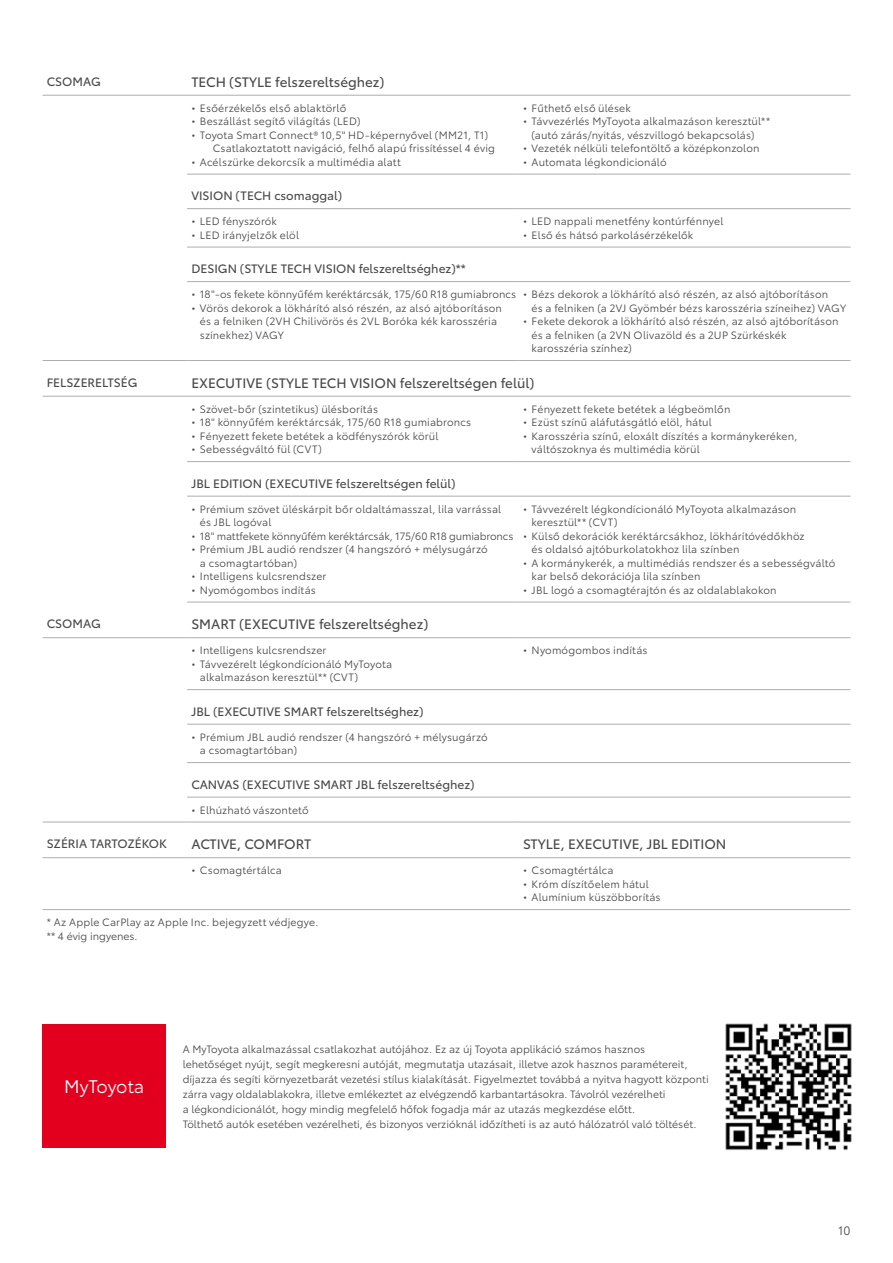
<style>
.page{position:relative;width:893px;height:1263px;background:#fff}
.page>*{position:absolute;margin:0;border:0;box-sizing:border-box;transform-origin:0 0}
.t1{font:18px "Toyota Type";color:#fff}
.t2{font:13.5px "Toyota Type";color:#494948}
.t3{font:12px "Toyota Type";color:#494948}
.t4{font:12px "Toyota Type";color:#494948}
.t5{font:10.5px/13.5px "Toyota Type";letter-spacing:.01em;color:#494948}
.t6{font:10.5px "Toyota Type";letter-spacing:-.015em;color:#494948}
</style>
<div class="page">
<hr style="left:187px;top:174px;width:332px;height:1px;background:#acadad">
<hr style="left:519px;top:174px;width:331px;height:1px;background:#acadad">
<hr style="left:187px;top:247px;width:332px;height:1px;background:#acadad">
<hr style="left:519px;top:247px;width:331px;height:1px;background:#acadad">
<hr style="left:43px;top:360px;width:144px;height:1px;background:#acadad">
<hr style="left:187px;top:360px;width:332px;height:1px;background:#acadad">
<hr style="left:519px;top:360px;width:331px;height:1px;background:#acadad">
<hr style="left:187px;top:461px;width:332px;height:1px;background:#acadad">
<hr style="left:519px;top:461px;width:331px;height:1px;background:#acadad">
<hr style="left:187px;top:602px;width:332px;height:1px;background:#acadad">
<hr style="left:519px;top:602px;width:331px;height:1px;background:#acadad">
<hr style="left:187px;top:689px;width:332px;height:1px;background:#acadad">
<hr style="left:519px;top:689px;width:331px;height:1px;background:#acadad">
<hr style="left:187px;top:762px;width:332px;height:1px;background:#acadad">
<hr style="left:519px;top:762px;width:331px;height:1px;background:#acadad">
<hr style="left:43px;top:822px;width:144px;height:1px;background:#acadad">
<hr style="left:187px;top:822px;width:332px;height:1px;background:#acadad">
<hr style="left:519px;top:822px;width:331px;height:1px;background:#acadad">
<hr style="left:43px;top:909px;width:144px;height:1px;background:#acadad">
<hr style="left:187px;top:909px;width:332px;height:1px;background:#acadad">
<hr style="left:519px;top:909px;width:331px;height:1px;background:#acadad">
<hr style="left:43px;top:857px;width:144px;height:1px;background:#acadad">
<hr style="left:187px;top:857px;width:332px;height:1px;background:#acadad">
<hr style="left:519px;top:857px;width:331px;height:1px;background:#acadad">
<hr style="left:187px;top:496px;width:332px;height:1px;background:#acadad">
<hr style="left:519px;top:496px;width:331px;height:1px;background:#acadad">
<hr style="left:187px;top:724px;width:332px;height:1px;background:#acadad">
<hr style="left:519px;top:724px;width:331px;height:1px;background:#acadad">
<hr style="left:187px;top:797px;width:332px;height:1px;background:#acadad">
<hr style="left:519px;top:797px;width:331px;height:1px;background:#acadad">
<hr style="left:43px;top:637px;width:144px;height:1px;background:#acadad">
<hr style="left:187px;top:637px;width:332px;height:1px;background:#acadad">
<hr style="left:519px;top:637px;width:331px;height:1px;background:#acadad">
<hr style="left:43px;top:396px;width:144px;height:1px;background:#acadad">
<hr style="left:187px;top:396px;width:332px;height:1px;background:#acadad">
<hr style="left:519px;top:396px;width:331px;height:1px;background:#acadad">
<hr style="left:187px;top:281px;width:332px;height:1px;background:#acadad">
<hr style="left:519px;top:281px;width:331px;height:1px;background:#acadad">
<hr style="left:187px;top:208px;width:332px;height:1px;background:#acadad">
<hr style="left:519px;top:208px;width:331px;height:1px;background:#acadad">
<hr style="left:43px;top:95px;width:144px;height:1px;background:#acadad">
<hr style="left:187px;top:95px;width:332px;height:1px;background:#acadad">
<hr style="left:519px;top:95px;width:331px;height:1px;background:#acadad">
<div style="left:43px;top:1024px;width:123px;height:124px;background:#e3001f"></div>
<img style="left:725px;top:1023px;width:127px;height:128px">
<p class="t3" style="left:47px;top:72px;width:55px">CSOMAG</p>
<p class="t2" style="left:191px;top:72px;width:195px">TECH (STYLE felszereltséghez)</p>
<p class="t5" style="left:191px;top:100px;width:156px">• Esőérzékelős első ablaktörlő</p>
<p class="t5" style="left:191px;top:114px;width:171px">• Beszállást segítő világítás (LED)</p>
<p class="t5" style="left:213px;top:127px;width:284px;text-indent:-21px">• Toyota Smart Connect® 10,5" HD-képernyővel (MM21, T1)<br>Csatlakoztatott navigáció, felhő alapú frissítéssel 4 évig</p>
<p class="t5" style="left:191px;top:154px;width:211px">• Acélszürke dekorcsík a multimédia alatt</p>
<p class="t5" style="left:523px;top:100px;width:109px">• Fűthető első ülések</p>
<p class="t5" style="left:532px;top:114px;width:240px;text-indent:-9px">• Távvezérlés MyToyota alkalmazáson keresztül** (autó zárás/nyitás, vészvillogó bekapcsolás)</p>
<p class="t5" style="left:523px;top:141px;width:238px">• Vezeték nélküli telefontöltő a középkonzolon</p>
<p class="t5" style="left:523px;top:154px;width:145px">• Automata légkondicionáló</p>
<p class="t3" style="left:191px;top:187px;width:152px">VISION (TECH csomaggal)</p>
<p class="t5" style="left:191px;top:214px;width:87px">• LED fényszórók</p>
<p class="t5" style="left:191px;top:227px;width:109px">• LED irányjelzők elöl</p>
<p class="t5" style="left:523px;top:214px;width:202px">• LED nappali menetfény kontúrfénnyel</p>
<p class="t5" style="left:523px;top:227px;width:172px">• Első és hátsó parkolásérzékelők</p>
<p class="t3" style="left:191px;top:260px;width:276px">DESIGN (STYLE TECH VISION felszereltséghez)**</p>
<p class="t5" style="left:191px;top:287px;width:326px">• 18"-os fekete könnyűfém keréktárcsák, 175/60 R18 gumiabroncs</p>
<p class="t5" style="left:200px;top:300px;width:304px;text-indent:-9px">• Vörös dekorok a lökhárító alsó részén, az alsó ajtóborításon és a felniken (2VH Chilivörös és 2VL Boróka kék karosszéria színekhez) VAGY</p>
<p class="t5" style="left:532px;top:287px;width:316px;text-indent:-9px">• Bézs dekorok a lökhárító alsó részén, az alsó ajtóborításon<br>és a felniken (a 2VJ Gyömbér bézs karosszéria színeihez) VAGY</p>
<p class="t5" style="left:532px;top:314px;width:308px;text-indent:-9px">• Fekete dekorok a lökhárító alsó részén, az alsó ajtóborításon és a felniken (a 2VN Olivazöld és a 2UP Szürkéskék karosszéria színhez)</p>
<p class="t3" style="left:47px;top:373px;width:92px">FELSZERELTSÉG</p>
<p class="t2" style="left:191px;top:373px;width:345px">EXECUTIVE (STYLE TECH VISION felszereltségen felül)</p>
<p class="t5" style="left:191px;top:401px;width:188px">• Szövet-bőr (szintetikus) ülésborítás</p>
<p class="t5" style="left:191px;top:415px;width:281px">• 18" könnyűfém keréktárcsák, 175/60 R18 gumiabroncs</p>
<p class="t5" style="left:191px;top:428px;width:249px">• Fényezett fekete betétek a ködfényszórók körül</p>
<p class="t5" style="left:191px;top:442px;width:132px">• Sebességváltó fül (CVT)</p>
<p class="t5" style="left:523px;top:401px;width:209px">• Fényezett fekete betétek a légbeömlőn</p>
<p class="t5" style="left:523px;top:415px;width:190px">• Ezüst színű aláfutásgátló elöl, hátul</p>
<p class="t5" style="left:532px;top:428px;width:267px;text-indent:-9px">• Karosszéria színű, eloxált díszítés a kormánykeréken, váltószoknya és multimédia körül</p>
<p class="t3" style="left:191px;top:474px;width:266px">JBL EDITION (EXECUTIVE felszereltségen felül)</p>
<p class="t5" style="left:200px;top:501px;width:303px;text-indent:-9px">• Prémium szövet üléskárpit bőr oldaltámasszal, lila varrással és JBL logóval</p>
<p class="t6" style="left:191px;top:528px;width:324px">• 18" mattfekete könnyűfém keréktárcsák, 175/60 R18 gumiabroncs</p>
<p class="t5" style="left:200px;top:542px;width:289px;text-indent:-9px">• Prémium JBL audió rendszer (4 hangszóró + mélysugárzó a csomagtartóban)</p>
<p class="t5" style="left:191px;top:569px;width:137px">• Intelligens kulcsrendszer</p>
<p class="t5" style="left:191px;top:582px;width:126px">• Nyomógombos indítás</p>
<p class="t3" style="left:47px;top:615px;width:55px">CSOMAG</p>
<p class="t2" style="left:191px;top:614px;width:238px">SMART (EXECUTIVE felszereltséghez)</p>
<p class="t5" style="left:191px;top:643px;width:137px">• Intelligens kulcsrendszer</p>
<p class="t5" style="left:200px;top:656px;width:194px;text-indent:-9px">• Távvezérelt légkondícionáló MyToyota alkalmazáson keresztül** (CVT)</p>
<p class="t3" style="left:191px;top:702px;width:234px">JBL (EXECUTIVE SMART felszereltséghez)</p>
<p class="t5" style="left:200px;top:729px;width:289px;text-indent:-9px">• Prémium JBL audió rendszer (4 hangszóró + mélysugárzó a csomagtartóban)</p>
<p class="t3" style="left:191px;top:775px;width:285px">CANVAS (EXECUTIVE SMART JBL felszereltséghez)</p>
<p class="t5" style="left:191px;top:802px;width:119px">• Elhúzható vászontető</p>
<p class="t5" style="left:532px;top:501px;width:266px;text-indent:-9px">• Távvezérelt légkondícionáló MyToyota alkalmazáson keresztül** (CVT)</p>
<p class="t5" style="left:532px;top:528px;width:275px;text-indent:-9px">• Külső dekorációk keréktárcsákhoz, lökhárítóvédőkhöz és oldalsó ajtóburkolatokhoz lila színben</p>
<p class="t5" style="left:532px;top:555px;width:305px;text-indent:-9px">• A kormánykerék, a multimédiás rendszer és a sebességváltó kar belső dekorációja lila színben</p>
<p class="t5" style="left:523px;top:582px;width:255px">• JBL logó a csomagtérajtón és az oldalablakokon</p>
<p class="t5" style="left:523px;top:643px;width:126px">• Nyomógombos indítás</p>
<p class="t3" style="left:47px;top:835px;width:122px">SZÉRIA TARTOZÉKOK</p>
<p class="t2" style="left:191px;top:834px;width:121px">ACTIVE, COMFORT</p>
<p class="t2" style="left:523px;top:834px;width:205px">STYLE, EXECUTIVE, JBL EDITION</p>
<p class="t5" style="left:191px;top:863px;width:92px">• Csomagtértálca</p>
<p class="t5" style="left:523px;top:863px;width:92px">• Csomagtértálca</p>
<p class="t5" style="left:523px;top:876px;width:127px">• Króm díszítőelem hátul</p>
<p class="t5" style="left:523px;top:890px;width:139px">• Alumínium küszöbborítás</p>
<p class="t5" style="left:47px;top:915px;width:273px">* Az Apple CarPlay az Apple Inc. bejegyzett védjegye. ** 4 évig ingyenes.</p>
<h1 class="t1" style="left:64px;top:1073px;width:82px">MyToyota</h1>
<p class="t5" style="left:183px;top:1040px;width:527px;line-height:15px">A MyToyota alkalmazással csatlakozhat autójához. Ez az új Toyota applikáció számos hasznos<br>lehetőséget nyújt, segít megkeresni autóját, megmutatja utazásait, illetve azok hasznos paramétereit, díjazza és segíti környezetbarát vezetési stílus kialakítását. Figyelmeztet továbbá a nyitva hagyott központi zárra vagy oldalablakokra, illetve emlékeztet az elvégzendő karbantartásokra. Távolról vezérelheti<br>a légkondicionálót, hogy mindig megfelelő hőfok fogadja már az utazás megkezdése előtt.<br>Tölthető autók esetében vezérelheti, és bizonyos verzióknál időzítheti is az autó hálózatról való töltését.</p>
<p class="t4" style="left:838px;top:1222px;width:14px">10</p>
</div>
